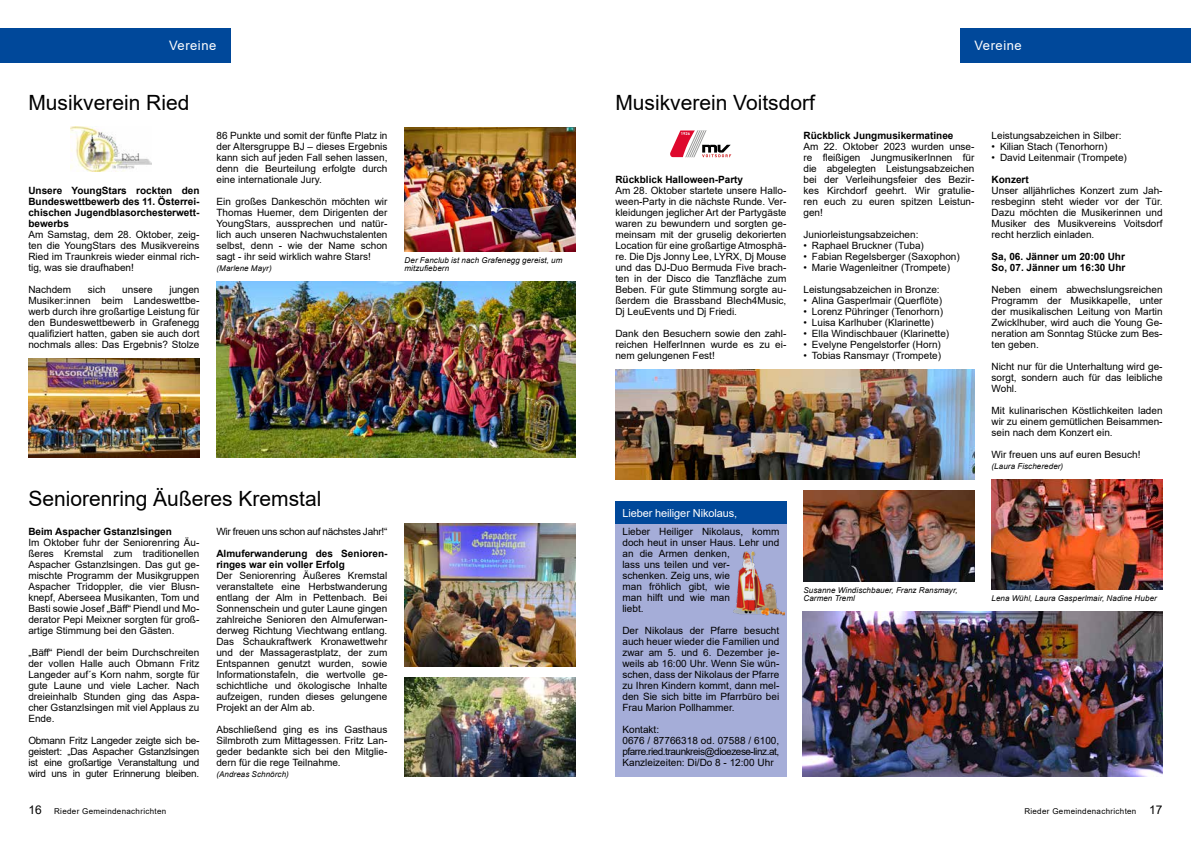
<style>
.page{position:relative;width:1191px;height:842px;background:#fff}
.page>*{position:absolute;margin:0;border:0;box-sizing:border-box;transform-origin:0 0}
.t1{font:21px "Arial";color:#000}
.t2{font:13px "Arial";letter-spacing:.04em;color:#fff}
.t3{font:12px "Arial";color:#000}
.t4{font:11px "Arial";letter-spacing:-.01em;color:#fff}
.t5{font:10px/11px "Arial";color:#000;text-align:justify}
.t6{font:700 10px/11px "Arial";color:#000}
.t7{font:10px "Arial";letter-spacing:-.02em;color:#000}
.t8{font:italic 8px/8px "Arial";letter-spacing:.01em;color:#000}
.t9{font:8px "Arial";letter-spacing:.04em;color:#000}
.t10{font:700 4.2px "DIN Next Rounded LT Pro";color:#f6f6f6}
.s1{font-size:12px}
</style>
<div class="page">
<div style="left:0;top:28px;width:230px;height:34px;background:#00489a"></div>
<div style="left:960px;top:28px;width:231px;height:34px;background:#00489a"></div>
<img style="left:404px;top:677px;width:171px;height:100px">
<img style="left:404px;top:523px;width:171px;height:143px">
<img style="left:70px;top:127px;width:82px;height:44px">
<img style="left:404px;top:127px;width:171px;height:124px">
<img style="left:28px;top:358px;width:171px;height:99px">
<img style="left:216px;top:281px;width:359px;height:176px">
<svg style="left:670px;top:130px;width:62px;height:28px"></svg>
<img style="left:991px;top:479px;width:171px;height:110px">
<img style="left:803px;top:490px;width:171px;height:92px">
<img style="left:615px;top:369px;width:359px;height:110px">
<img style="left:802px;top:611px;width:360px;height:165px">
<div style="left:615px;top:523px;width:171px;height:253px;background:#a5add8"></div>
<div style="left:615px;top:501px;width:171px;height:22px;background:#00489a"></div>
<img style="left:733px;top:551px;width:51px;height:64px">
<h2 class="t2" style="left:169px;top:37px;width:49px">Vereine</h2>
<h2 class="t2" style="left:974px;top:37px;width:49px">Vereine</h2>
<h1 class="t1" style="left:28px;top:88px;width:163px">Musikverein Ried</h1>
<p class="t6" style="left:28px;top:185px;width:173px;text-align:justify">Unsere YoungStars rockten den Bundeswettbewerb des 11. Österrei&shy;chischen Jugendblasorchesterwett&shy;bewerbs</p>
<p class="t5" style="left:28px;top:228px;width:173px">Am Samstag, dem 28. Oktober, zeig&shy;ten die YoungStars des Musikvereins Ried im Traunkreis wieder einmal rich&shy;tig, was sie draufhaben!</p>
<p class="t5" style="left:28px;top:283px;width:44px">Nachdem</p>
<p class="t5" style="left:88px;top:283px;width:19px">sich</p>
<p class="t5" style="left:122px;top:283px;width:32px">unsere</p>
<p class="t5" style="left:28px;top:283px;width:173px;text-indent:141px">jungen Musiker:innen beim Landeswettbe&shy;werb durch ihre großartige Leistung für den Bundeswettbewerb in Grafenegg qualifiziert hatten, gaben sie auch dort nochmals alles: Das Ergebnis? Stolze</p>
<p class="t5" style="left:216px;top:129px;width:173px">86 Punkte und somit der fünfte Platz in der Altersgruppe BJ – dieses Ergebnis kann sich auf jeden Fall sehen lassen, denn die Beurteilung erfolgte durch eine internationale Jury.</p>
<p class="t5" style="left:216px;top:195px;width:173px">Ein großes Dankeschön möchten wir Thomas Huemer, dem Dirigenten der YoungStars, aussprechen und natür&shy;lich auch unseren Nachwuchstalenten selbst, denn - wie der Name schon sagt - ihr seid wirklich wahre Stars!</p>
<p class="t8" style="left:216px;top:264px;width:57px">(Marlene Mayr)</p>
<p class="t8" style="left:404px;top:256px;width:159px">Der Fanclub ist nach Grafenegg gereist, um mitzufiebern</p>
<h1 class="t1" style="left:28px;top:484px;width:294px">Seniorenring Äußeres Kremstal</h1>
<p class="t6" style="left:28px;top:526px;width:145px">Beim Aspacher Gstanzlsingen</p>
<p class="t5" style="left:28px;top:536px;width:173px">Im Oktober fuhr der Seniorenring Äu&shy;ßeres Kremstal zum traditionellen Aspacher Gstanzlsingen. Das gut ge&shy;mischte Programm der Musikgruppen Aspacher Tridoppler, die vier Blusn&shy;knepf, Aberseea Musikanten, Tom und Basti sowie Josef „Bäff“ Piendl und Mo&shy;derator Pepi Meixner sorgten für groß&shy;artige Stimmung bei den Gästen.</p>
<p class="t5" style="left:28px;top:646px;width:173px">„Bäff“ Piendl der beim Durchschreiten der vollen Halle auch Obmann Fritz Langeder auf´s Korn nahm, sorgte für gute Laune und viele Lacher. Nach dreieinhalb Stunden ging das Aspa&shy;cher Gstanzlsingen mit viel Applaus zu Ende.</p>
<p class="t5" style="left:28px;top:734px;width:172px">Obmann Fritz Langeder zeigte sich be&shy;geistert: „Das Aspacher Gstanzlsingen ist eine großartige Veranstaltung und wird uns in guter Erinnerung bleiben.</p>
<p class="t7" style="left:216px;top:524px;width:173px">Wir freuen uns schon auf nächstes Jahr!“</p>
<p class="t6" style="left:216px;top:548px;width:173px">Almuferwanderung des Senioren&shy;ringes war ein voller Erfolg</p>
<p class="t5" style="left:216px;top:569px;width:173px">Der Seniorenring Äußeres Kremstal veranstaltete eine Herbstwanderung entlang der Alm in Pettenbach. Bei Sonnenschein und guter Laune gingen zahlreiche Senioren den Almuferwan&shy;derweg Richtung Viechtwang entlang.<br>Das Schaukraftwerk Kronawettwehr und der Massagerastplatz, der zum Entspannen genutzt wurden, sowie Informationstafeln, die wertvolle ge&shy;schichtliche und ökologische Inhalte aufzeigen, runden dieses gelungene Projekt an der Alm ab.</p>
<p class="t5" style="left:216px;top:723px;width:173px">Abschließend ging es ins Gasthaus Silmbroth zum Mittagessen. Fritz Lan&shy;geder bedankte sich bei den Mitglie&shy;dern für die rege Teilnahme.</p>
<p class="t8" style="left:216px;top:770px;width:74px">(Andreas Schnörch)</p>
<h1 class="t1" style="left:615px;top:88px;width:201px">Musikverein Voitsdorf</h1>
<p class="t10" style="left:681px;top:131px;width:11px">1926</p>
<p class="t6" style="left:615px;top:174px;width:129px">Rückblick Halloween-Party</p>
<p class="t5" style="left:615px;top:184px;width:173px">Am 28. Oktober startete unsere Hallo&shy;ween-Party in die nächste Runde. Ver&shy;kleidungen jeglicher Art der Partygäste waren zu bewundern und sorgten ge&shy;meinsam mit der gruselig dekorierten Location für eine großartige Atmosphä&shy;re. Die Djs Jonny Lee, LYRX, Dj Mouse und das DJ-Duo Bermuda Five brach&shy;ten in der Disco die Tanzfläche zum Beben. Für gute Stimmung sorgte au&shy;ßerdem die Brassband Blech4Music, Dj LeuEvents und Dj Friedi.</p>
<p class="t5" style="left:615px;top:327px;width:173px">Dank den Besuchern sowie den zahl&shy;reichen HelferInnen wurde es zu ei&shy;nem gelungenen Fest!</p>
<p class="t6" style="left:803px;top:130px;width:152px">Rückblick Jungmusikermatinee</p>
<p class="t5" style="left:803px;top:140px;width:173px">Am 22. Oktober 2023 wurden unse&shy;re fleißigen JungmusikerInnen für die abgelegten Leistungsabzeichen bei der Verleihungsfeier des Bezir&shy;kes Kirchdorf geehrt. Wir gratulie&shy;ren euch zu euren spitzen Leistun&shy;gen!</p>
<p class="t5" style="left:803px;top:228px;width:117px">Juniorleistungsabzeichen:</p>
<p class="t5" style="left:803px;top:239px;width:122px">• Raphael Bruckner (Tuba)</p>
<p class="t5" style="left:803px;top:250px;width:158px">• Fabian Regelsberger (Saxophon)</p>
<p class="t5" style="left:803px;top:261px;width:148px">• Marie Wagenleitner (Trompete)</p>
<p class="t5" style="left:803px;top:283px;width:138px">Leistungsabzeichen in Bronze:</p>
<p class="t5" style="left:803px;top:294px;width:140px">• Alina Gasperlmair (Querflöte)</p>
<p class="t5" style="left:803px;top:305px;width:141px">• Lorenz Pühringer (Tenorhorn)</p>
<p class="t5" style="left:803px;top:316px;width:132px">• Luisa Karlhuber (Klarinette)</p>
<p class="t5" style="left:803px;top:327px;width:147px">• Ella Windischbauer (Klarinette)</p>
<p class="t5" style="left:803px;top:338px;width:139px">• Evelyne Pengelstorfer (Horn)</p>
<p class="t5" style="left:803px;top:349px;width:139px">• Tobias Ransmayr (Trompete)</p>
<p class="t4" style="left:622px;top:505px;width:116px">Lieber heiliger Nikolaus,</p>
<p class="t5" style="left:622px;top:525px;width:158px;text-align:left">Lieber Heiliger Nikolaus, komm doch heut in unser Haus. Lehr und an die Armen denken,<br>lass uns teilen und ver-<br>schenken. Zeig uns, wie<br>man fröhlich gibt, wie<br>man hilft und wie man<br>liebt.</p>
<p class="t5" style="left:622px;top:624px;width:158px">Der Nikolaus der Pfarre besucht auch heuer wieder die Familien und zwar am 5. und 6. Dezember je&shy;weils ab 16:00 Uhr. Wenn Sie wün&shy;schen, dass der Nikolaus der Pfarre zu Ihren Kindern kommt, dann mel&shy;den Sie sich bitte im Pfarrbüro bei Frau Marion Pollhammer.</p>
<p class="t5" style="left:622px;top:723px;width:158px;text-align:left">Kontakt:<br>0676 / 87766318 od. 07588 / 6100, pfarre.ried.traunkreis@dioezese-linz.at,<br>Kanzleizeiten: Di/Do 8 - 12:00 Uhr</p>
<p class="t8" style="left:803px;top:586px;width:156px">Susanne Windischbauer, Franz Ransmayr,<br>Carmen Treml</p>
<p class="t5" style="left:991px;top:129px;width:132px">Leistungsabzeichen in Silber:</p>
<p class="t5" style="left:991px;top:140px;width:117px">• Kilian Stach (Tenorhorn)</p>
<p class="t5" style="left:991px;top:151px;width:137px">• David Leitenmair (Trompete)</p>
<p class="t6" style="left:991px;top:174px;width:39px">Konzert</p>
<p class="t5" style="left:991px;top:184px;width:173px">Unser alljährliches Konzert zum Jah&shy;resbeginn steht wieder vor der Tür.<br>Dazu möchten die Musikerinnen und Musiker des Musikvereins Voitsdorf recht herzlich einladen.</p>
<p class="t6" style="left:991px;top:251px;width:135px">Sa, 06. Jänner um 20:00 Uhr<br>So, 07. Jänner um 16:30 Uhr</p>
<p class="t5" style="left:991px;top:283px;width:173px">Neben einem abwechslungsreichen Programm der Musikkapelle, unter der musikalischen Leitung von Martin Zwicklhuber, wird auch die Young Ge&shy;neration am Sonntag Stücke zum Bes&shy;ten geben.</p>
<p class="t5" style="left:991px;top:360px;width:173px">Nicht nur für die Unterhaltung wird ge&shy;sorgt, sondern auch für das leibliche Wohl.</p>
<p class="t5" style="left:991px;top:404px;width:173px">Mit kulinarischen Köstlichkeiten laden wir zu einem gemütlichen Beisammen&shy;sein nach dem Konzert ein.</p>
<p class="t5" style="left:991px;top:448px;width:150px">Wir freuen uns auf euren Besuch!</p>
<p class="t8" style="left:991px;top:462px;width:73px">(Laura Fischereder)</p>
<p class="t8" style="left:991px;top:594px;width:167px">Lena Wühl, Laura Gasperlmair, Nadine Huber</p>
<p class="t3" style="left:28px;top:801px;width:15px">16</p>
<p class="t9" style="left:54px;top:805px;width:114px">Rieder Gemeindenachrichten</p>
<p class="t9" style="left:1024px;top:805px;width:140px">Rieder Gemeindenachrichten <span class="s1">17</span></p>
</div>
